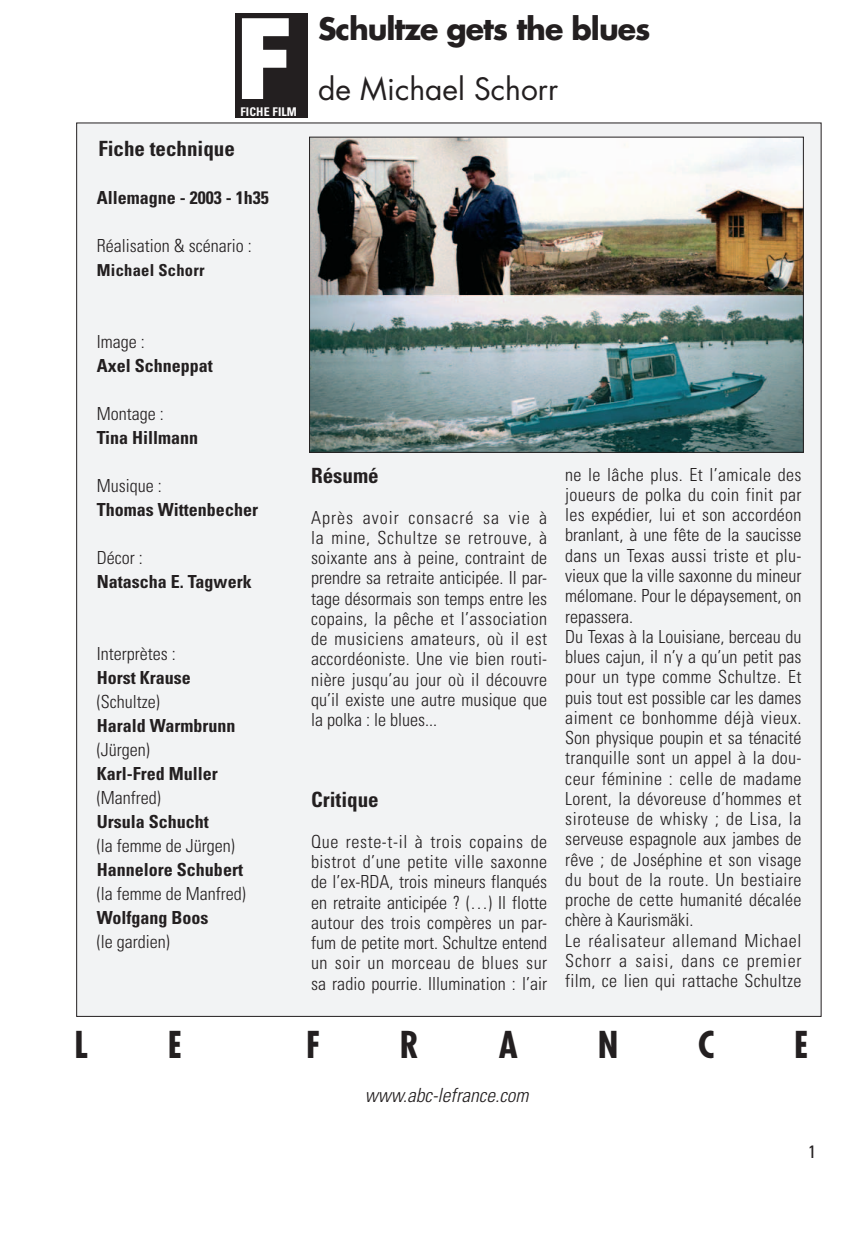
<style>
.page{position:relative;width:851px;height:1234px;background:#fff}
.page>*{position:absolute;margin:0;border:0;box-sizing:border-box;transform-origin:0 0}
.t1{font:700 108px "Futura";color:#fff}
.t2{font:700 condensed 36px "Futura";color:#231f20}
.t3{font:700 30px "Futura";letter-spacing:-.035em;color:#231f20}
.t4{font:30px "Futura";color:#231f20}
.t5{font:700 condensed 21px "Univers";color:#231f20}
.t6{font:italic 300 condensed 19.5px "Univers";color:#231f20}
.t7{font:300 condensed 18px/20.2px "Univers";letter-spacing:.015em;color:#231f20;text-align:justify}
.t8{font:700 condensed 18px "Univers";color:#231f20}
.t9{font:condensed 18px "Univers";color:#231f20}
.t10{font:700 condensed 16.5px "Univers";letter-spacing:.015em;color:#231f20}
.t11{font:700 condensed 12px "Univers";letter-spacing:.01em;color:#fefdfd}
</style>
<div class="page">
<div style="left:77px;top:123px;width:744px;height:893px;background:#f2f3f4"></div>
<div style="left:235px;top:14px;width:72px;height:103px;background:#231f20"></div>
<img style="left:311px;top:139px;width:490px;height:311px">
<div style="left:309px;top:137px;width:494px;height:315px;border:1px solid #231f20"></div>
<h1 class="t1" style="left:235px;top:10px;width:60px">F</h1>
<p class="t11" style="left:240px;top:107px;width:58px">FICHE FILM</p>
<p class="t5" style="left:98px;top:140px;width:138px">Fiche technique</p>
<p class="t8" style="left:97px;top:191px;width:173px">Allemagne - 2003 - 1h35</p>
<p class="t7" style="left:97px;top:237px;width:156px">Réalisation &amp; scénario :</p>
<p class="t10" style="left:97px;top:264px;width:109px">Michael Schorr</p>
<h3 class="t3" style="left:318px;top:15px;width:333px">Schultze gets the blues</h3>
<h3 class="t4" style="left:318px;top:75px;width:241px">de Michael Schorr</h3>
<p class="t7" style="left:97px;top:333px;width:49px">Image :</p>
<p class="t8" style="left:97px;top:359px;width:118px">Axel Schneppat</p>
<p class="t7" style="left:97px;top:405px;width:68px">Montage :</p>
<p class="t8" style="left:97px;top:431px;width:103px">Tina Hillmann</p>
<p class="t7" style="left:97px;top:477px;width:66px">Musique :</p>
<p class="t8" style="left:97px;top:503px;width:162px">Thomas Wittenbecher</p>
<p class="t7" style="left:97px;top:549px;width:47px">Décor :</p>
<p class="t8" style="left:97px;top:575px;width:156px">Natascha E. Tagwerk</p>
<p class="t7" style="left:97px;top:645px;width:80px">Interprètes :</p>
<p class="t8" style="left:97px;top:671px;width:95px">Horst Krause</p>
<p class="t7" style="left:97px;top:693px;width:64px">(Schultze)</p>
<p class="t8" style="left:97px;top:719px;width:140px">Harald Warmbrunn</p>
<p class="t7" style="left:97px;top:741px;width:54px">(Jürgen)</p>
<p class="t8" style="left:97px;top:767px;width:122px">Karl-Fred Muller</p>
<p class="t7" style="left:97px;top:789px;width:65px">(Manfred)</p>
<p class="t8" style="left:97px;top:815px;width:113px">Ursula Schucht</p>
<p class="t7" style="left:97px;top:837px;width:139px">(la femme de Jürgen)</p>
<p class="t8" style="left:97px;top:863px;width:147px">Hannelore Schubert</p>
<p class="t7" style="left:97px;top:885px;width:150px">(la femme de Manfred)</p>
<p class="t8" style="left:97px;top:911px;width:113px">Wolfgang Boos</p>
<p class="t7" style="left:97px;top:933px;width:74px">(le gardien)</p>
<p class="t5" style="left:311px;top:468px;width:69px">Résumé</p>
<p class="t7" style="left:311px;top:509px;width:238px">Après avoir consacré sa vie à la mine, Schultze se retrouve, à soixante ans à peine, contraint de prendre sa retraite anticipée. Il par&shy;tage désormais son temps entre les copains, la pêche et l’association de musiciens amateurs, où il est accordéoniste. Une vie bien routi&shy;nière jusqu’au jour où il découvre qu’il existe une autre musique que la polka : le blues...</p>
<p class="t5" style="left:311px;top:792px;width:69px">Critique</p>
<p class="t7" style="left:311px;top:833px;width:238px">Que reste-t-il à trois copains de bistrot d’une petite ville saxonne de l’ex-RDA, trois mineurs flanqués en retraite anticipée ? (…) Il flotte autour des trois compères un par&shy;fum de petite mort. Schultze entend un soir un morceau de blues sur sa radio pourrie. Illumination : l’air</p>
<p class="t7" style="left:565px;top:466px;width:238px;text-align:left">ne le lâche plus. Et l’amicale des joueurs de polka du coin finit par les expédier, lui et son accordéon branlant, à une fête de la saucisse dans un Texas aussi triste et plu&shy;vieux que la ville saxonne du mineur mélomane. Pour le dépaysement, on repassera.<br>Du Texas à la Louisiane, berceau du blues cajun, il n’y a qu’un petit pas pour un type comme Schultze. Et puis tout est possible car les dames aiment ce bonhomme déjà vieux.<br>Son physique poupin et sa ténacité tranquille sont un appel à la dou&shy;ceur féminine : celle de madame<br>Lorent, la dévoreuse d’hommes et siroteuse de whisky ; de Lisa, la serveuse espagnole aux jambes de rêve ; de Joséphine et son visage du bout de la route. Un bestiaire proche de cette humanité décalée chère à Kaurismäki.<br>Le réalisateur allemand Michael<br>Schorr a saisi, dans ce premier film, ce lien qui rattache Schultze</p>
<h2 class="t2" style="left:74px;top:1028px;width:15px">L</h2>
<h2 class="t2" style="left:168px;top:1028px;width:16px">E</h2>
<h2 class="t2" style="left:306px;top:1028px;width:16px">F</h2>
<h2 class="t2" style="left:400px;top:1028px;width:21px">R</h2>
<h2 class="t2" style="left:499px;top:1028px;width:21px">A</h2>
<h2 class="t2" style="left:597px;top:1028px;width:22px">N</h2>
<h2 class="t2" style="left:698px;top:1028px;width:18px">C</h2>
<h2 class="t2" style="left:794px;top:1028px;width:16px">E</h2>
<p class="t6" style="left:365px;top:1087px;width:165px">www.abc-lefrance.com</p>
<p class="t9" style="left:808px;top:1144px;width:9px">1</p>
</div>
